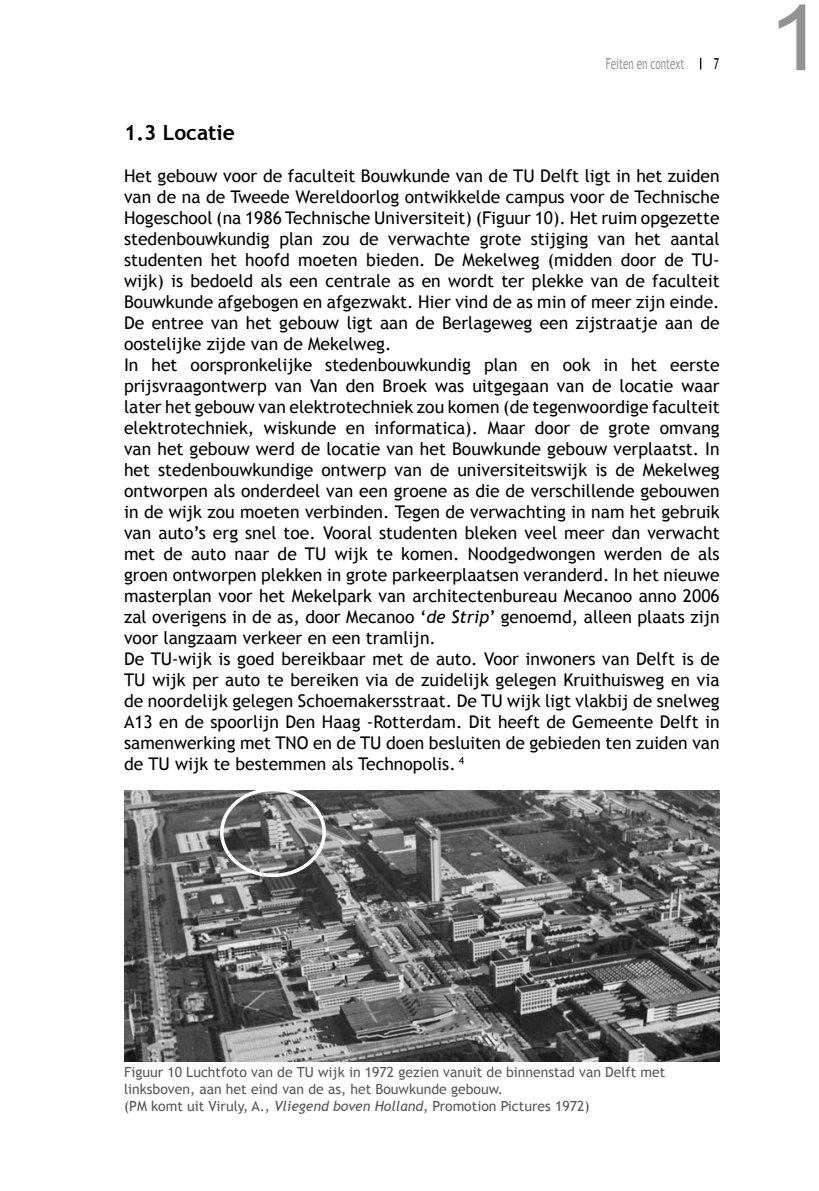
<style>
.page{position:relative;width:819px;height:1191px;background:#fff}
.page>*{position:absolute;margin:0;border:0;box-sizing:border-box;transform-origin:0 0}
.t1{font:91.35px "Arial";color:#939393;scale:1.11 1}
.t2{font:700 21px "Trebuchet MS";color:#000}
.t3{font:17.5px/21px "Trebuchet MS";color:#000}
.t4{font:15.22px "Trebuchet MS";color:#939393;scale:.65 1}
.t5{font:15.22px "Trebuchet MS";color:#000;scale:.65 1}
.t6{font:14px/16.8px "Trebuchet MS";color:#565656}
.s1{font-style:italic}
</style>
<div class="page">
<img style="left:124px;top:790px;width:595px;height:271px">
<div style="left:220px;top:787px;width:106px;height:90px;border:4px solid #fff;border-radius:50%"></div>
<p class="t4" style="left:574px;top:55px;width:171px">Architectonische analyse</p>
<p class="t5" style="left:713px;top:55px;width:9px">7</p>
<p class="t4" style="left:605px;top:55px;width:123px">Feiten en context</p>
<p class="t2" style="left:124px;top:119px;width:112px">1.3 Locatie</p>
<p class="t3" style="left:124px;top:165px;width:597px">Het gebouw voor de faculteit Bouwkunde van de TU Delft ligt in het zuiden van de na de Tweede Wereldoorlog ontwikkelde campus voor de Technische Hogeschool (na 1986 Technische Universiteit) (Figuur 10). Het ruim opgezette stedenbouwkundig plan zou de verwachte grote stijging van het aantal studenten het hoofd moeten bieden. De Mekelweg (midden door de TU&shy;wijk) is bedoeld als een centrale as en wordt ter plekke van de faculteit Bouwkunde afgebogen en afgezwakt. Hier vind de as min of meer zijn einde.<br>De entree van het gebouw ligt aan de Berlageweg een zijstraatje aan de oostelijke zijde van de Mekelweg.<br>In het oorspronkelijke stedenbouwkundig plan en ook in het eerste prijsvraagontwerp van Van den Broek was uitgegaan van de locatie waar later het gebouw van elektrotechniek zou komen (de tegenwoordige faculteit elektrotechniek, wiskunde en informatica). Maar door de grote omvang van het gebouw werd de locatie van het Bouwkunde gebouw verplaatst. In het stedenbouwkundige ontwerp van de universiteitswijk is de Mekelweg ontworpen als onderdeel van een groene as die de verschillende gebouwen in de wijk zou moeten verbinden. Tegen de verwachting in nam het gebruik van auto’s erg snel toe. Vooral studenten bleken veel meer dan verwacht met de auto naar de TU wijk te komen. Noodgedwongen werden de als groen ontworpen plekken in grote parkeerplaatsen veranderd. In het nieuwe masterplan voor het Mekelpark van architectenbureau Mecanoo anno 2006 zal overigens in de as, door Mecanoo ‘<span class="s1">de Strip</span>’ genoemd, alleen plaats zijn voor langzaam verkeer en een tramlijn.<br>De TU-wijk is goed bereikbaar met de auto. Voor inwoners van Delft is de TU wijk per auto te bereiken via de zuidelijk gelegen Kruithuisweg en via de noordelijk gelegen Schoemakersstraat. De TU wijk ligt vlakbij de snelweg A13 en de spoorlijn Den Haag -Rotterdam. Dit heeft de Gemeente Delft in samenwerking met TNO en de TU doen besluiten de gebieden ten zuiden van de TU wijk te bestemmen als Technopolis. <sup>4</sup></p>
<h1 class="t1" style="left:761px;top:-22px;width:52px">2</h1>
<h1 class="t1" style="left:767px;top:-22px;width:52px">1</h1>
<p class="t6" style="left:124px;top:1064px;width:542px">Figuur 10 Luchtfoto van de TU wijk in 1972 gezien vanuit de binnenstad van Delft met linksboven, aan het eind van de as, het Bouwkunde gebouw.<br>(PM komt uit Viruly, A., <span class="s1">Vliegend boven Holland</span>, Promotion Pictures 1972)</p>
</div>
